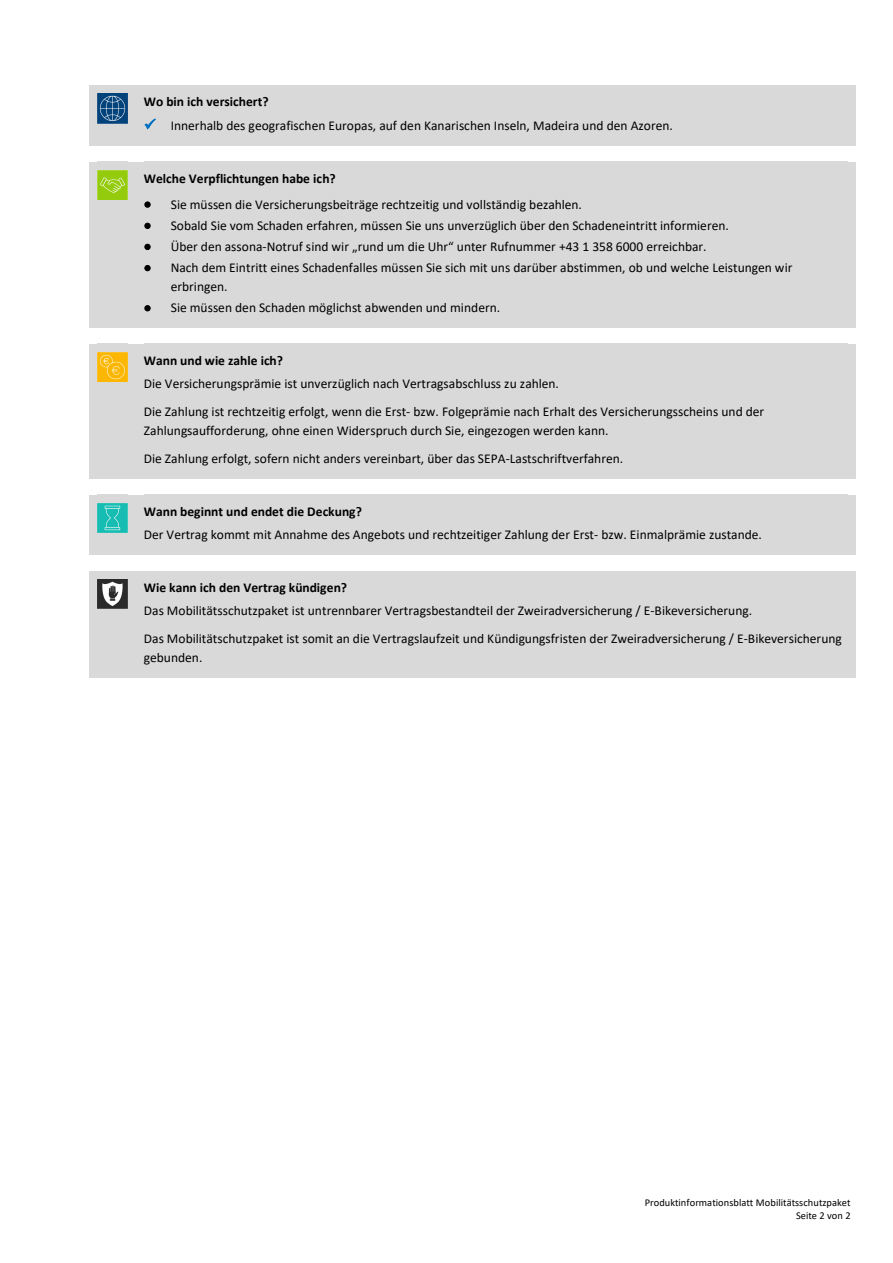
<style>
.page{position:relative;width:893px;height:1263px;background:#fff}
.page>*{position:absolute;margin:0;border:0;box-sizing:border-box;transform-origin:0 0}
.t1{font:13.5px/27.9px "Calibri";color:#000}
.t2{font:700 13.5px "Calibri";letter-spacing:-.005em;color:#000}
.t3{font:10.5px/12.9px "Calibri";letter-spacing:.005em;color:#000;text-align:right}
.s1{color:#0070c0}
</style>
<div class="page">
<div style="left:89px;top:85px;width:47px;height:60px;background:#d9d9d9"></div>
<div style="left:97px;top:93px;width:31px;height:30px;background:#1b5185"></div>
<div style="left:136px;top:85px;width:719px;height:60px;background:#d9d9d9"></div>
<div style="left:89px;top:162px;width:47px;height:165px;background:#d9d9d9"></div>
<div style="left:97px;top:170px;width:31px;height:30px;background:#abd640"></div>
<div style="left:136px;top:162px;width:719px;height:165px;background:#d9d9d9"></div>
<div style="left:89px;top:344px;width:47px;height:134px;background:#d9d9d9"></div>
<svg style="left:97px;top:352px;width:31px;height:30px"></svg>
<div style="left:136px;top:344px;width:719px;height:134px;background:#d9d9d9"></div>
<div style="left:89px;top:495px;width:47px;height:59px;background:#d9d9d9"></div>
<svg style="left:97px;top:503px;width:31px;height:30px"></svg>
<div style="left:136px;top:495px;width:719px;height:59px;background:#d9d9d9"></div>
<div style="left:89px;top:571px;width:47px;height:107px;background:#d9d9d9"></div>
<svg style="left:97px;top:579px;width:31px;height:30px"></svg>
<div style="left:136px;top:571px;width:719px;height:107px;background:#d9d9d9"></div>
<img style="left:98px;top:93px;width:29px;height:30px">
<img style="left:98px;top:170px;width:30px;height:30px">
<img style="left:98px;top:352px;width:29px;height:30px">
<img style="left:98px;top:503px;width:29px;height:30px">
<img style="left:98px;top:579px;width:29px;height:30px">
<p class="t2" style="left:144px;top:97px;width:126px">Wo bin ich versichert?</p>
<p class="t1" style="left:144px;top:112px;width:530px"><span class="s1">✓</span> Innerhalb des geografischen Europas, auf den Kanarischen Inseln, Madeira und den Azoren.</p>
<p class="t2" style="left:144px;top:174px;width:193px">Welche Verpflichtungen habe ich?</p>
<p class="t1" style="left:144px;top:191px;width:439px">• Sie müssen die Versicherungsbeiträge rechtzeitig und vollständig bezahlen.</p>
<p class="t1" style="left:144px;top:212px;width:586px">• Sobald Sie vom Schaden erfahren, müssen Sie uns unverzüglich über den Schadeneintritt informieren.</p>
<p class="t1" style="left:144px;top:233px;width:564px">• Über den assona-Notruf sind wir „rund um die Uhr“ unter Rufnummer +43 1 358 6000 erreichbar.</p>
<p class="t1" style="left:171px;top:259px;width:623px;line-height:18.9px;text-indent:-27px">• Nach dem Eintritt eines Schadenfalles müssen Sie sich mit uns darüber abstimmen, ob und welche Leistungen wir erbringen.</p>
<p class="t1" style="left:144px;top:294px;width:357px">• Sie müssen den Schaden möglichst abwenden und mindern.</p>
<p class="t2" style="left:144px;top:356px;width:141px">Wann und wie zahle ich?</p>
<p class="t1" style="left:144px;top:370px;width:621px">Die Versicherungsprämie ist unverzüglich nach Vertragsabschluss zu zahlen.<br>Die Zahlung ist rechtzeitig erfolgt, wenn die Erst- bzw. Folgeprämie nach Erhalt des Versicherungsscheins und der</p>
<p class="t1" style="left:144px;top:417px;width:481px">Zahlungsaufforderung, ohne einen Widerspruch durch Sie, eingezogen werden kann.<br>Die Zahlung erfolgt, sofern nicht anders vereinbart, über das SEPA-Lastschriftverfahren.</p>
<p class="t2" style="left:144px;top:507px;width:219px">Wann beginnt und endet die Deckung?</p>
<p class="t1" style="left:144px;top:521px;width:619px">Der Vertrag kommt mit Annahme des Angebots und rechtzeitiger Zahlung der Erst- bzw. Einmalprämie zustande.</p>
<p class="t2" style="left:144px;top:583px;width:205px">Wie kann ich den Vertrag kündigen?</p>
<p class="t1" style="left:144px;top:597px;width:699px">Das Mobilitätsschutzpaket ist untrennbarer Vertragsbestandteil der Zweiradversicherung / E-Bikeversicherung.<br>Das Mobilitätschutzpaket ist somit an die Vertragslaufzeit und Kündigungsfristen der Zweiradversicherung / E-Bikeversicherung</p>
<p class="t1" style="left:144px;top:644px;width:60px">gebunden.</p>
<p class="t3" style="left:644px;top:1197px;width:207px">Produktinformationsblatt Mobilitätsschutzpaket<br>Seite 2 von 2</p>
</div>
